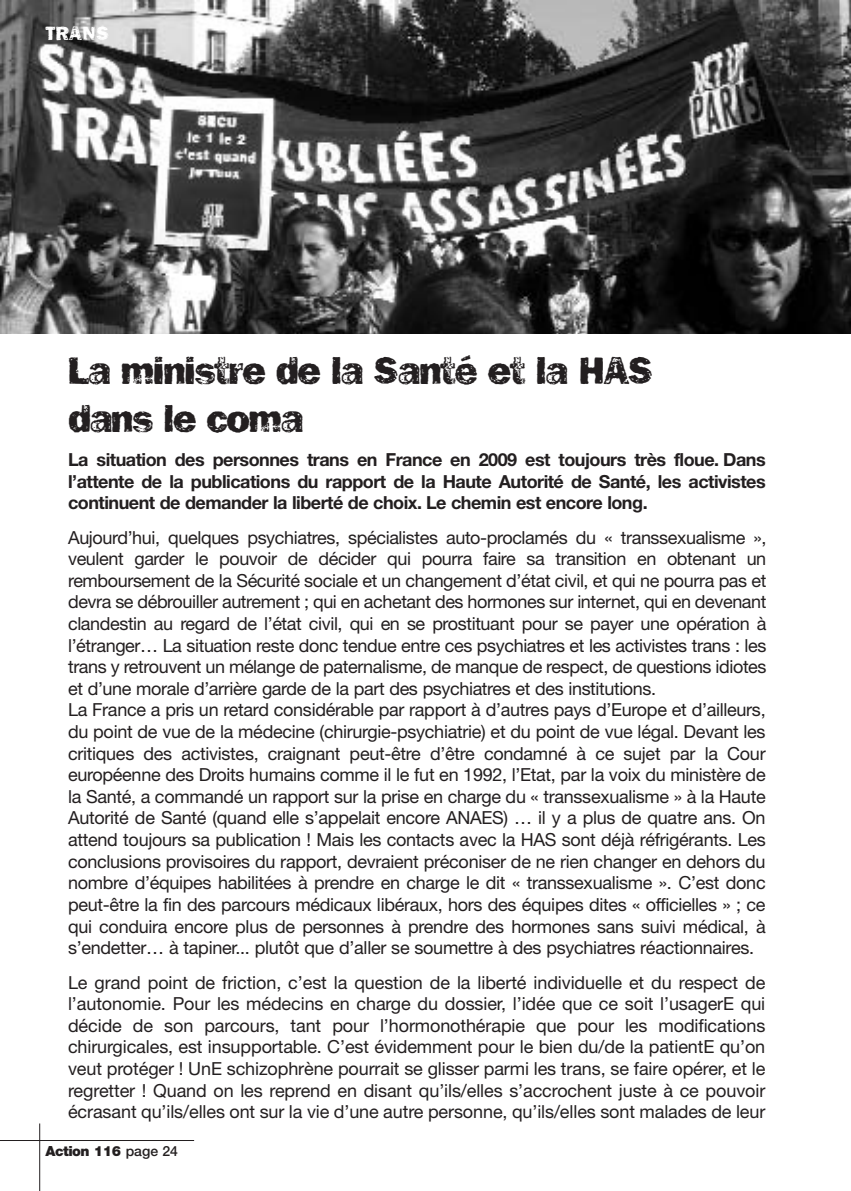
<style>
.page{position:relative;width:851px;height:1191px;background:#fff}
.page>*{position:absolute;margin:0;border:0;box-sizing:border-box;transform-origin:0 0}
.t1{font:40px/48px "Frankie";letter-spacing:-.05em;color:#231f20}
.t2{font:20px "Frankie";color:#fff}
.t3{font:18px/21.6px "Helvetica Neue";letter-spacing:-.015em;color:#231f20}
.t4{font:700 18px/21.6px "Helvetica Neue";letter-spacing:-.03em;color:#231f20;text-align:justify}
.t5{font:900 14px "Helvetica Neue";letter-spacing:-.035em;color:#231f20}
.s1{font-weight:500}
</style>
<div class="page">
<img style="left:0;top:0;width:850px;height:333px">
<hr style="left:0;top:1140px;width:194px;height:1px;background:#231f20">
<hr style="left:39px;top:1123px;width:1px;height:68px;background:#231f20">
<p class="t2" style="left:45px;top:21px;width:65px">TRANS</p>
<h1 class="t1" style="left:68px;top:346px;width:587px">La ministre de la Santé et la HAS dans le coma</h1>
<p class="t4" style="left:68px;top:450px;width:699px">La situation des personnes trans en France en 2009 est toujours très floue. Dans l’attente de la publications du rapport de la Haute Autorité de Santé, les activistes continuent de demander la liberté de choix. Le chemin est encore long.</p>
<p class="t3" style="left:68px;top:528px;width:700px">Aujourd’hui, quelques psychiatres, spécialistes auto-proclamés du « transsexualisme », veulent garder le pouvoir de décider qui pourra faire sa transition en obtenant un remboursement de la Sécurité sociale et un changement d’état civil, et qui ne pourra pas et devra se débrouiller autrement ; qui en achetant des hormones sur internet, qui en devenant clandestin au regard de l’état civil, qui en se prostituant pour se payer une opération à l’étranger… La situation reste donc tendue entre ces psychiatres et les activistes trans : les trans y retrouvent un mélange de paternalisme, de manque de respect, de questions idiotes et d’une morale d’arrière garde de la part des psychiatres et des institutions.<br>La France a pris un retard considérable par rapport à d’autres pays d’Europe et d’ailleurs, du point de vue de la médecine (chirurgie-psychiatrie) et du point de vue légal. Devant les critiques des activistes, craignant peut-être d’être condamné à ce sujet par la Cour européenne des Droits humains comme il le fut en 1992, l’Etat, par la voix du ministère de la Santé, a commandé un rapport sur la prise en charge du « transsexualisme » à la Haute Autorité de Santé (quand elle s’appelait encore ANAES) … il y a plus de quatre ans. On attend toujours sa publication ! Mais les contacts avec la HAS sont déjà réfrigérants. Les conclusions provisoires du rapport, devraient préconiser de ne rien changer en dehors du nombre d’équipes habilitées à prendre en charge le dit « transsexualisme ». C’est donc peut-être la fin des parcours médicaux libéraux, hors des équipes dites « officielles » ; ce qui conduira encore plus de personnes à prendre des hormones sans suivi médical, à s’endetter… à tapiner... plutôt que d’aller se soumettre à des psychiatres réactionnaires.</p>
<p class="t3" style="left:68px;top:973px;width:698px;text-align:justify">Le grand point de friction, c’est la question de la liberté individuelle et du respect de l’autonomie. Pour les médecins en charge du dossier, l’idée que ce soit l’usagerE qui décide de son parcours, tant pour l’hormonothérapie que pour les modifications chirurgicales, est insupportable. C’est évidemment pour le bien du/de la patientE qu’on veut protéger ! UnE schizophrène pourrait se glisser parmi les trans, se faire opérer, et le regretter ! Quand on les reprend en disant qu’ils/elles s’accrochent juste à ce pouvoir écrasant qu’ils/elles ont sur la vie d’une autre personne, qu’ils/elles sont malades de leur</p>
<p class="t5" style="left:45px;top:1146px;width:134px">Action 116 <span class="s1">page 24</span></p>
</div>
